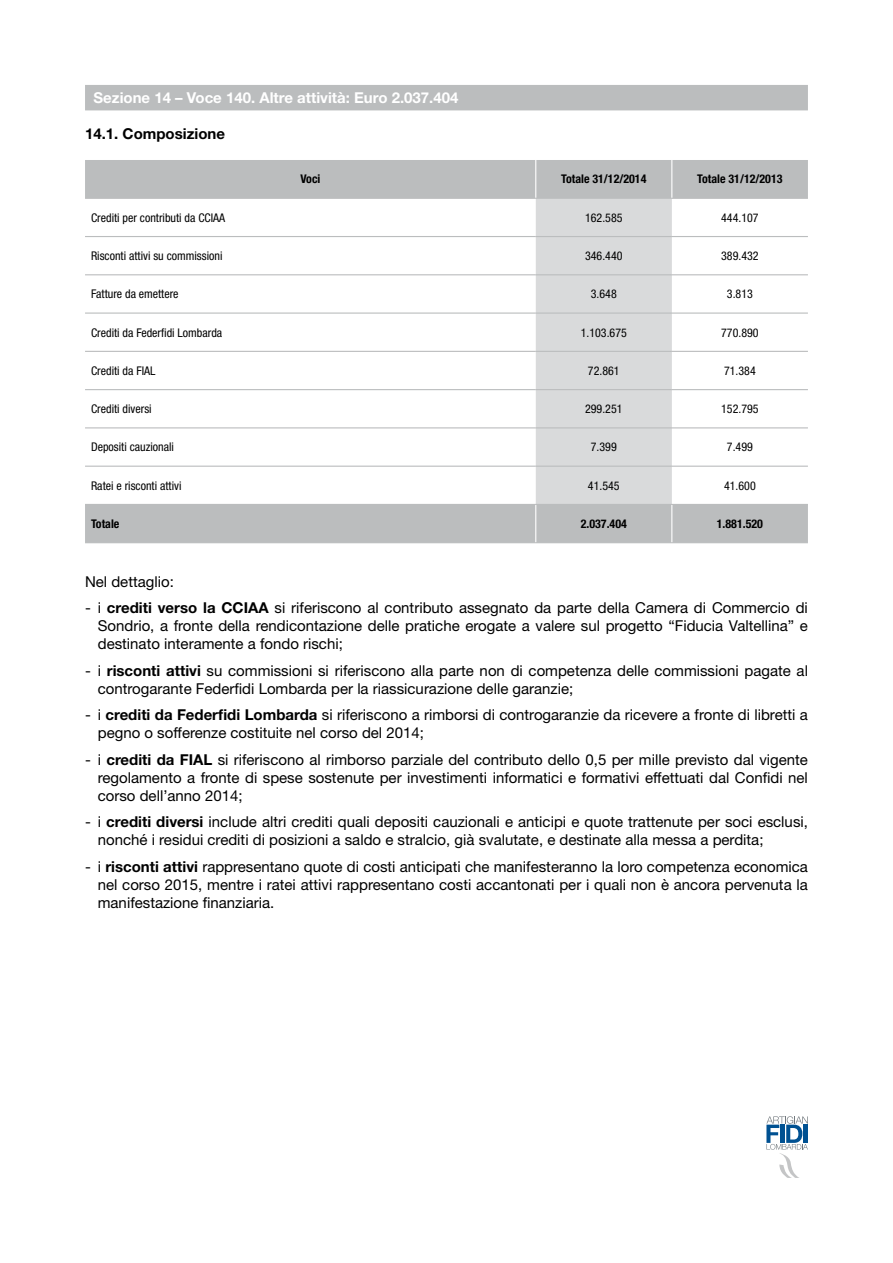
<style>
.page{position:relative;width:893px;height:1263px;background:#fff}
.page>*{position:absolute;margin:0;border:0;box-sizing:border-box;transform-origin:0 0}
.t1{font:15px/18px "Helvetica Neue LT Std";color:#000;text-align:justify}
.t2{font:700 15px "Helvetica Neue LT Std";color:#fff}
.t3{font:700 15px "Helvetica Neue LT Std";color:#000}
.t4{font:condensed 12px "Helvetica Neue LT Std";color:#000}
.t5{font:700 condensed 12px "Helvetica Neue LT Std";color:#000}
.s1{font-weight:700}
</style>
<div class="page">
<svg style="left:766px;top:1116px;width:42px;height:62px"></svg>
<hr style="left:804px;top:1124px;width:4px;height:19px;background:#005192">
<div style="left:85px;top:85px;width:723px;height:25px;background:#bbbdbe"></div>
<svg style="left:85px;top:160px;width:723px;height:382px"></svg>
<div style="left:536px;top:199px;width:136px;height:305px;background:#d9dadb"></div>
<hr style="left:85px;top:198px;width:451px;height:1px;background:#bbbdbe">
<hr style="left:536px;top:198px;width:136px;height:1px;background:#bbbdbe">
<hr style="left:672px;top:198px;width:136px;height:1px;background:#bbbdbe">
<hr style="left:85px;top:236px;width:451px;height:1px;background:#bbbdbe">
<hr style="left:536px;top:236px;width:136px;height:1px;background:#bbbdbe">
<hr style="left:672px;top:236px;width:136px;height:1px;background:#bbbdbe">
<hr style="left:85px;top:274px;width:451px;height:1px;background:#bbbdbe">
<hr style="left:536px;top:274px;width:136px;height:1px;background:#bbbdbe">
<hr style="left:672px;top:274px;width:136px;height:1px;background:#bbbdbe">
<hr style="left:85px;top:312px;width:451px;height:2px;background:#bbbdbe">
<hr style="left:536px;top:312px;width:136px;height:2px;background:#bbbdbe">
<hr style="left:672px;top:312px;width:136px;height:2px;background:#bbbdbe">
<hr style="left:85px;top:351px;width:451px;height:1px;background:#bbbdbe">
<hr style="left:536px;top:351px;width:136px;height:1px;background:#bbbdbe">
<hr style="left:672px;top:351px;width:136px;height:1px;background:#bbbdbe">
<hr style="left:85px;top:389px;width:451px;height:1px;background:#bbbdbe">
<hr style="left:536px;top:389px;width:136px;height:1px;background:#bbbdbe">
<hr style="left:672px;top:389px;width:136px;height:1px;background:#bbbdbe">
<hr style="left:85px;top:427px;width:451px;height:1px;background:#bbbdbe">
<hr style="left:536px;top:427px;width:136px;height:1px;background:#bbbdbe">
<hr style="left:672px;top:427px;width:136px;height:1px;background:#bbbdbe">
<hr style="left:85px;top:466px;width:451px;height:1px;background:#bbbdbe">
<hr style="left:536px;top:466px;width:136px;height:1px;background:#bbbdbe">
<hr style="left:672px;top:466px;width:136px;height:1px;background:#bbbdbe">
<hr style="left:85px;top:504px;width:451px;height:1px;background:#bbbdbe">
<hr style="left:536px;top:504px;width:136px;height:1px;background:#bbbdbe">
<hr style="left:672px;top:504px;width:136px;height:1px;background:#bbbdbe">
<hr style="left:85px;top:542px;width:451px;height:1px;background:#bbbdbe">
<hr style="left:536px;top:542px;width:136px;height:1px;background:#bbbdbe">
<hr style="left:672px;top:542px;width:136px;height:1px;background:#bbbdbe">
<hr style="left:535px;top:160px;width:1px;height:38px;background:#fff">
<hr style="left:671px;top:160px;width:1px;height:38px;background:#fff">
<hr style="left:535px;top:505px;width:1px;height:37px;background:#fff">
<hr style="left:671px;top:505px;width:1px;height:37px;background:#fff">
<p class="t2" style="left:94px;top:88px;width:366px">Sezione 14 – Voce 140. Altre attività: Euro 2.037.404</p>
<p class="t3" style="left:85px;top:124px;width:141px">14.1. Composizione</p>
<p class="t5" style="left:300px;top:172px;width:22px">Voci</p>
<p class="t5" style="left:561px;top:172px;width:87px">Totale 31/12/2014</p>
<p class="t5" style="left:697px;top:172px;width:87px">Totale 31/12/2013</p>
<p class="t4" style="left:91px;top:210px;width:136px">Crediti per contributi da CCIAA</p>
<p class="t4" style="left:585px;top:210px;width:39px">162.585</p>
<p class="t4" style="left:721px;top:210px;width:39px">444.107</p>
<p class="t4" style="left:91px;top:249px;width:133px">Risconti attivi su commissioni</p>
<p class="t4" style="left:585px;top:249px;width:39px">346.440</p>
<p class="t4" style="left:721px;top:249px;width:39px">389.432</p>
<p class="t4" style="left:91px;top:287px;width:89px">Fatture da emettere</p>
<p class="t4" style="left:591px;top:287px;width:27px">3.648</p>
<p class="t4" style="left:727px;top:287px;width:27px">3.813</p>
<p class="t4" style="left:91px;top:325px;width:133px">Crediti da Federfidi Lombarda</p>
<p class="t4" style="left:581px;top:325px;width:48px">1.103.675</p>
<p class="t4" style="left:721px;top:325px;width:39px">770.890</p>
<p class="t4" style="left:91px;top:364px;width:66px">Crediti da FIAL</p>
<p class="t4" style="left:588px;top:364px;width:33px">72.861</p>
<p class="t4" style="left:724px;top:364px;width:33px">71.384</p>
<p class="t4" style="left:91px;top:402px;width:62px">Crediti diversi</p>
<p class="t4" style="left:585px;top:402px;width:39px">299.251</p>
<p class="t4" style="left:721px;top:402px;width:39px">152.795</p>
<p class="t4" style="left:91px;top:440px;width:84px">Depositi cauzionali</p>
<p class="t4" style="left:591px;top:440px;width:27px">7.399</p>
<p class="t4" style="left:727px;top:440px;width:27px">7.499</p>
<p class="t4" style="left:91px;top:478px;width:92px">Ratei e risconti attivi</p>
<p class="t4" style="left:588px;top:478px;width:33px">41.545</p>
<p class="t4" style="left:724px;top:478px;width:33px">41.600</p>
<p class="t5" style="left:91px;top:516px;width:30px">Totale</p>
<p class="t5" style="left:581px;top:516px;width:48px">2.037.404</p>
<p class="t5" style="left:717px;top:516px;width:48px">1.881.520</p>
<p class="t1" style="left:85px;top:572px;width:90px">Nel dettaglio:</p>
<p class="t1" style="left:98px;top:599px;width:712px;text-indent:-13px">- i <span class="s1">crediti verso la CCIAA</span> si riferiscono al contributo assegnato da parte della Camera di Commercio di Sondrio, a fronte della rendicontazione delle pratiche erogate a valere sul progetto “Fiducia Valtellina” e destinato interamente a fondo rischi;</p>
<p class="t1" style="left:98px;top:661px;width:712px;text-indent:-13px">- i <span class="s1">risconti attivi</span> su commissioni si riferiscono alla parte non di competenza delle commissioni pagate al controgarante Federfidi Lombarda per la riassicurazione delle garanzie;</p>
<p class="t1" style="left:98px;top:706px;width:712px;text-indent:-13px">- i <span class="s1">crediti da Federfidi Lombarda</span> si riferiscono a rimborsi di controgaranzie da ricevere a fronte di libretti a pegno o sofferenze costituite nel corso del 2014;</p>
<p class="t1" style="left:98px;top:750px;width:712px;text-indent:-13px">- i <span class="s1">crediti da FIAL</span> si riferiscono al rimborso parziale del contributo dello 0,5 per mille previsto dal vigente regolamento a fronte di spese sostenute per investimenti informatici e formativi effettuati dal Confidi nel corso dell’anno 2014;</p>
<p class="t1" style="left:98px;top:813px;width:712px;text-indent:-13px">- i <span class="s1">crediti diversi</span> include altri crediti quali depositi cauzionali e anticipi e quote trattenute per soci esclusi, nonché i residui crediti di posizioni a saldo e stralcio, già svalutate, e destinate alla messa a perdita;</p>
<p class="t1" style="left:98px;top:857px;width:712px;text-indent:-13px">- i <span class="s1">risconti attivi</span> rappresentano quote di costi anticipati che manifesteranno la loro competenza economica nel corso 2015, mentre i ratei attivi rappresentano costi accantonati per i quali non è ancora pervenuta la manifestazione finanziaria.</p>
</div>
